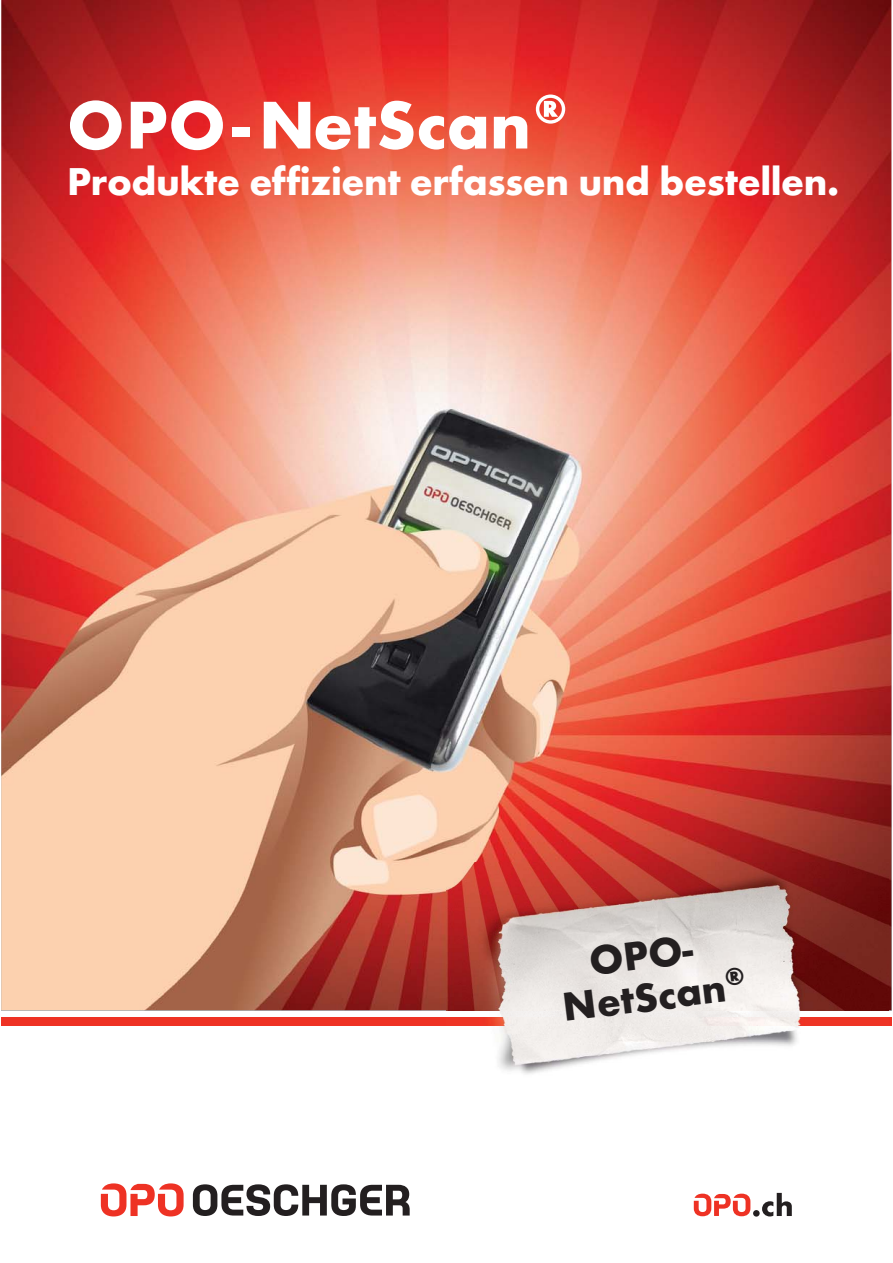
<style>
.page{position:relative;width:893px;height:1263px;background:#fff}
.page>*{position:absolute;margin:0;border:0;box-sizing:border-box;transform-origin:0 0}
.t1{font:700 70.05px "Futura EFTUOP";color:#fff}
.t2{font:700 41.85px/42.5px "Futura EFTUOP";color:#231f20;text-align:center}
.t3{font:700 40.35px "Futura EFTUOP";letter-spacing:-.01em;color:#fff}
</style>
<div class="page">
<div style="left:1px;top:1016px;width:890px;height:9px;background:#ee3224"></div>
<div style="left:753px;top:1210px;width:6px;height:7px;background:#231f20;border-radius:50%"></div>
<svg style="left:762px;top:1193px;width:30px;height:23px"></svg>
<svg style="left:694px;top:1194px;width:56px;height:22px"></svg>
<svg style="left:193px;top:1184px;width:217px;height:32px"></svg>
<svg style="left:101px;top:1183px;width:83px;height:33px"></svg>
<img style="left:1px;top:0;width:890px;height:1010px">
<img style="left:446px;top:1025px;width:442px;height:49px">
<img style="left:446px;top:863px;width:442px;height:162px">
<h1 class="t1" style="left:67px;top:83px;width:502px">O P O - N e tScan ®</h1>
<p class="t3" style="left:67px;top:158px;width:774px">Produkte effizient erfassen und bestellen.</p>
<p class="t2" style="left:555px;top:944px;width:186px;rotate:-7deg">OPO-<br>NetScan®</p>
</div>
